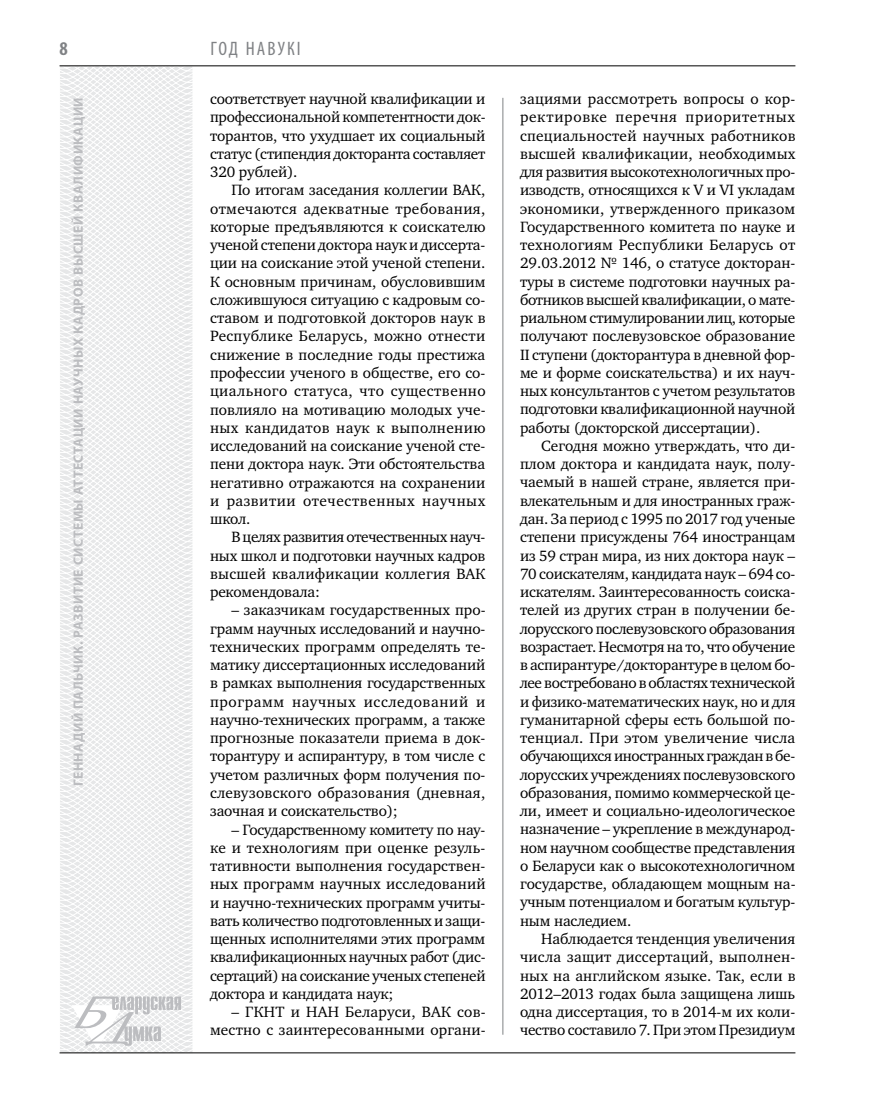
<style>
.page{position:relative;width:872px;height:1106px;background:#fff}
.page>*{position:absolute;margin:0;border:0;box-sizing:border-box;transform-origin:0 0}
.t1{font:condensed 19.5px "Myriad Pro";color:#808285}
.t2{font:700 condensed 19.5px "Myriad Pro";color:#808285}
.t3{font:15.3px/18.3px "Charter C";letter-spacing:-.01em;color:#000;text-align:justify}
.t4{font:15.3px/18.3px "Charter C";letter-spacing:.01em;color:#000;text-align:right}
.t5{font:700 13.5px "Myriad Pro";letter-spacing:.04em;color:#bcbdc0}
</style>
<div class="page">
<svg style="left:59px;top:65px;width:192px;height:989px"></svg>
<hr style="left:60px;top:1052px;width:735px;height:1px;background:#000">
<svg style="left:71px;top:996px;width:110px;height:53px"></svg>
<hr style="left:60px;top:65px;width:735px;height:1px;background:#000">
<hr style="left:502px;top:98px;width:1px;height:936px;background:#808285">
<p class="t2" style="left:60px;top:37px;width:10px">8</p>
<p class="t5" style="left:69px;top:786px;width:688px;rotate:-90deg">Геннадий ПАЛЬЧИК. Развитие системы аттестации научных кадров высшей квалификации</p>
<p class="t1" style="left:210px;top:37px;width:92px">Год навукі</p>
<p class="t3" style="left:210px;top:90px;width:277px">соответствует научной квалификации и профессиональной компетентности док&shy;торантов, что ухудшает их социальный статус (стипендия докторанта составляет 320 рублей).</p>
<p class="t3" style="left:210px;top:181px;width:277px;text-indent:21px">По итогам заседания коллегии ВАК, отмечаются адекватные требования, которые предъявляются к соискателю ученой степени доктора наук и диссерта&shy;ции на соискание этой ученой степени.<br>К основным причинам, обусловившим сложившуюся ситуацию с кадровым со&shy;ставом и подготовкой докторов наук в Республике Беларусь, можно отнести снижение в последние годы престижа профессии ученого в обществе, его со&shy;циального статуса, что существенно повлияло на мотивацию молодых уче&shy;ных кандидатов наук к выполнению исследований на соискание ученой сте&shy;пени доктора наук. Эти обстоятельства негативно отражаются на сохранении и развитии отечественных научных школ.</p>
<p class="t3" style="left:210px;top:528px;width:277px;text-indent:21px">В целях развития отечественных науч&shy;ных школ и подготовки научных кадров высшей квалификации коллегия ВАК рекомендовала:</p>
<p class="t3" style="left:210px;top:601px;width:277px;text-indent:21px">– заказчикам государственных про&shy;грамм научных исследований и научно&shy;технических программ определять те&shy;матику диссертационных исследований в рамках выполнения государственных программ научных исследований и научно-технических программ, а также прогнозные показатели приема в док&shy;торантуру и аспирантуру, в том числе с учетом различных форм получения по&shy;слевузовского образования (дневная, заочная и соискательство);</p>
<p class="t3" style="left:210px;top:820px;width:277px;text-indent:21px">– Государственному комитету по нау&shy;ке и технологиям при оценке резуль&shy;тативности выполнения государствен&shy;ных программ научных исследований и научно-технических программ учиты&shy;вать количество подготовленных и защи&shy;щенных исполнителями этих программ квалификационных научных работ (дис&shy;сертаций) на соискание ученых степеней доктора и кандидата наук;</p>
<p class="t4" style="left:210px;top:1003px;width:277px">– ГКНТ и НАН Беларуси, ВАК сов&shy;местно с заинтересованными органи-</p>
<p class="t3" style="left:520px;top:90px;width:277px">зациями рассмотреть вопросы о кор&shy;ректировке перечня приоритетных специальностей научных работников высшей квалификации, необходимых для развития высокотехнологичных про&shy;изводств, относящихся к V и VI укладам экономики, утвержденного приказом Государственного комитета по науке и технологиям Республики Беларусь от 29.03.2012 № 146, о статусе докторан&shy;туры в системе подготовки научных ра&shy;ботников высшей квалификации, о мате&shy;риальном стимулировании лиц, которые получают послевузовское образование II ступени (докторантура в дневной фор&shy;ме и форме соискательства) и их науч&shy;ных консультантов с учетом результатов подготовки квалификационной научной работы (докторской диссертации).</p>
<p class="t3" style="left:520px;top:437px;width:277px;text-indent:21px">Сегодня можно утверждать, что ди&shy;плом доктора и кандидата наук, полу&shy;чаемый в нашей стране, является при&shy;влекательным и для иностранных граж&shy;дан. За период с 1995 по 2017 год ученые степени присуждены 764 иностранцам из 59 стран мира, из них доктора наук – 70 соискателям, кандидата наук – 694 со&shy;искателям. Заинтересованность соиска&shy;телей из других стран в получении бе&shy;лорусского послевузовского образования возрастает. Несмотря на то, что обучение в аспирантуре/докторантуре в целом бо&shy;лее востребовано в областях технической и физико-математических наук, но и для гуманитарной сферы есть большой по&shy;тенциал. При этом увеличение числа обучающихся иностранных граждан в бе&shy;лорусских учреждениях послевузовского образования, помимо коммерческой це&shy;ли, имеет и социально-идеологическое назначение – укрепление в международ&shy;ном научном сообществе представления о Беларуси как о высокотехнологичном государстве, обладающем мощным на&shy;учным потенциалом и богатым культур&shy;ным наследием.</p>
<p class="t3" style="left:520px;top:929px;width:277px;text-indent:21px">Наблюдается тенденция увеличения числа защит диссертаций, выполнен&shy;ных на английском языке. Так, если в 2012–2013 годах была защищена лишь одна диссертация, то в 2014-м их коли&shy;чество составило 7. При этом Президиум</p>
</div>
